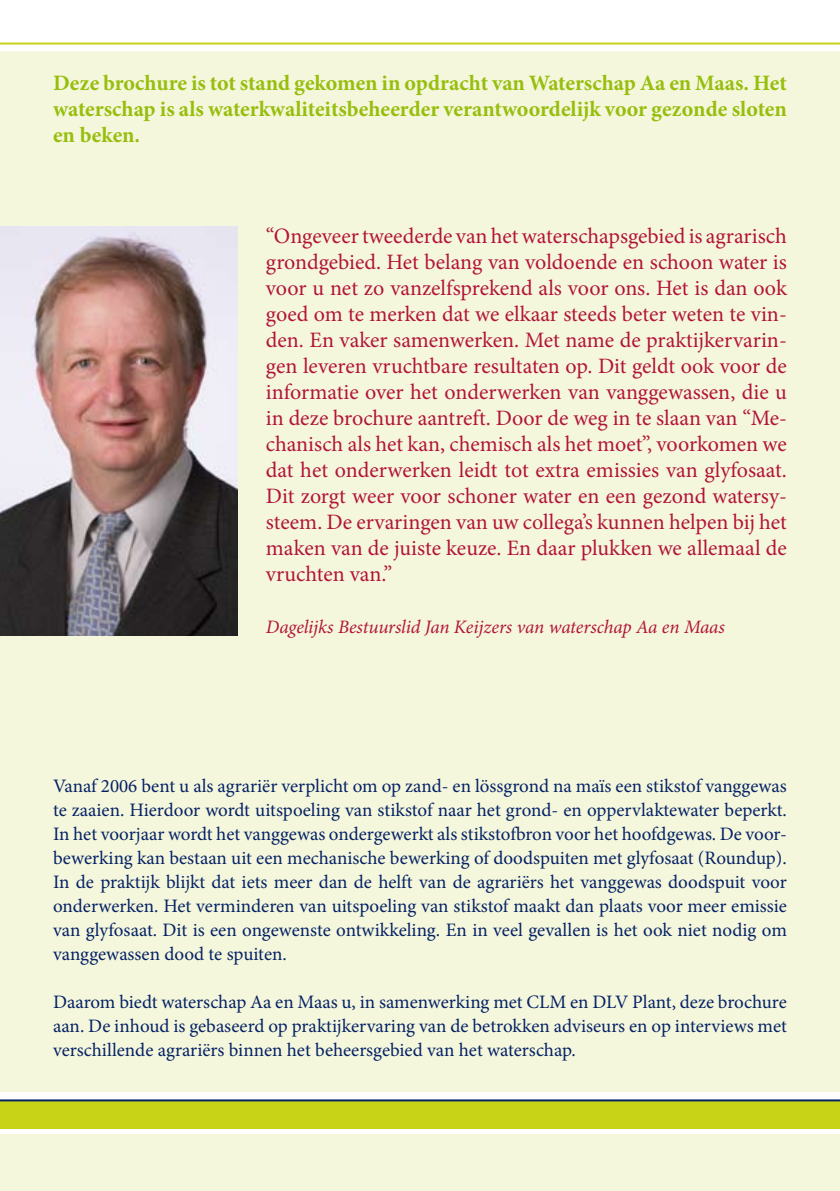
<style>
.page{position:relative;width:840px;height:1191px;background:#fff}
.page>*{position:absolute;margin:0;border:0;box-sizing:border-box;transform-origin:0 0}
.t1{font:22px/26px "Minion Pro";color:#b21539;text-align:justify}
.t2{font:700 22px/26px "Minion Pro";color:#97be0d;text-align:justify}
.t3{font:19px/24px "Minion Pro";color:#052265;text-align:justify}
.t4{font:italic 19px "Minion Pro";letter-spacing:-.01em;color:#b21539}
</style>
<div class="page">
<div style="left:0;top:51px;width:839px;height:1040px;background:#f5f7dc"></div>
<div style="left:0;top:1100px;width:839px;height:29px;background:#c8d217"></div>
<div style="left:0;top:1134px;width:839px;height:57px;background:#f5f7dc"></div>
<hr style="left:0;top:43px;width:839px;height:2px;background:#c8d217">
<hr style="left:0;top:1099px;width:839px;height:2px;background:#052265">
<img style="left:0;top:226px;width:238px;height:409px">
<p class="t2" style="left:53px;top:70px;width:735px">Deze brochure is tot stand gekomen in opdracht van Waterschap Aa en Maas. Het waterschap is als waterkwaliteitsbeheerder verantwoordelijk voor gezonde sloten en beken.</p>
<p class="t1" style="left:266px;top:223px;width:522px">“Ongeveer tweederde van het waterschapsgebied is agrarisch grondgebied. Het belang van voldoende en schoon water is voor u net zo vanzelfsprekend als voor ons. Het is dan ook goed om te merken dat we elkaar steeds beter weten te vin&shy;den. En vaker samenwerken. Met name de praktijkervarin&shy;gen leveren vruchtbare resultaten op. Dit geldt ook voor de informatie over het onderwerken van vanggewassen, die u in deze brochure aantreft. Door de weg in te slaan van “Me&shy;chanisch als het kan, chemisch als het moet”, voorkomen we dat het onderwerken leidt tot extra emissies van glyfosaat.<br>Dit zorgt weer voor schoner water en een gezond watersy&shy;steem. De ervaringen van uw collega’s kunnen helpen bij het maken van de juiste keuze. En daar plukken we allemaal de vruchten van.”</p>
<p class="t4" style="left:266px;top:614px;width:460px">Dagelijks Bestuurslid Jan Keijzers van waterschap Aa en Maas</p>
<p class="t3" style="left:53px;top:774px;width:735px">Vanaf 2006 bent u als agrariër verplicht om op zand- en lössgrond na maïs een stikstof vanggewas te zaaien. Hierdoor wordt uitspoeling van stikstof naar het grond- en oppervlaktewater beperkt.<br>In het voorjaar wordt het vanggewas ondergewerkt als stikstofbron voor het hoofdgewas. De voor&shy;bewerking kan bestaan uit een mechanische bewerking of doodspuiten met glyfosaat (Roundup).<br>In de praktijk blijkt dat iets meer dan de helft van de agrariërs het vanggewas doodspuit voor onderwerken. Het verminderen van uitspoeling van stikstof maakt dan plaats voor meer emissie van glyfosaat. Dit is een ongewenste ontwikkeling. En in veel gevallen is het ook niet nodig om vanggewassen dood te spuiten.</p>
<p class="t3" style="left:53px;top:990px;width:735px">Daarom biedt waterschap Aa en Maas u, in samenwerking met CLM en DLV Plant, deze brochure aan. De inhoud is gebaseerd op praktijkervaring van de betrokken adviseurs en op interviews met verschillende agrariërs binnen het beheersgebied van het waterschap.</p>
</div>
